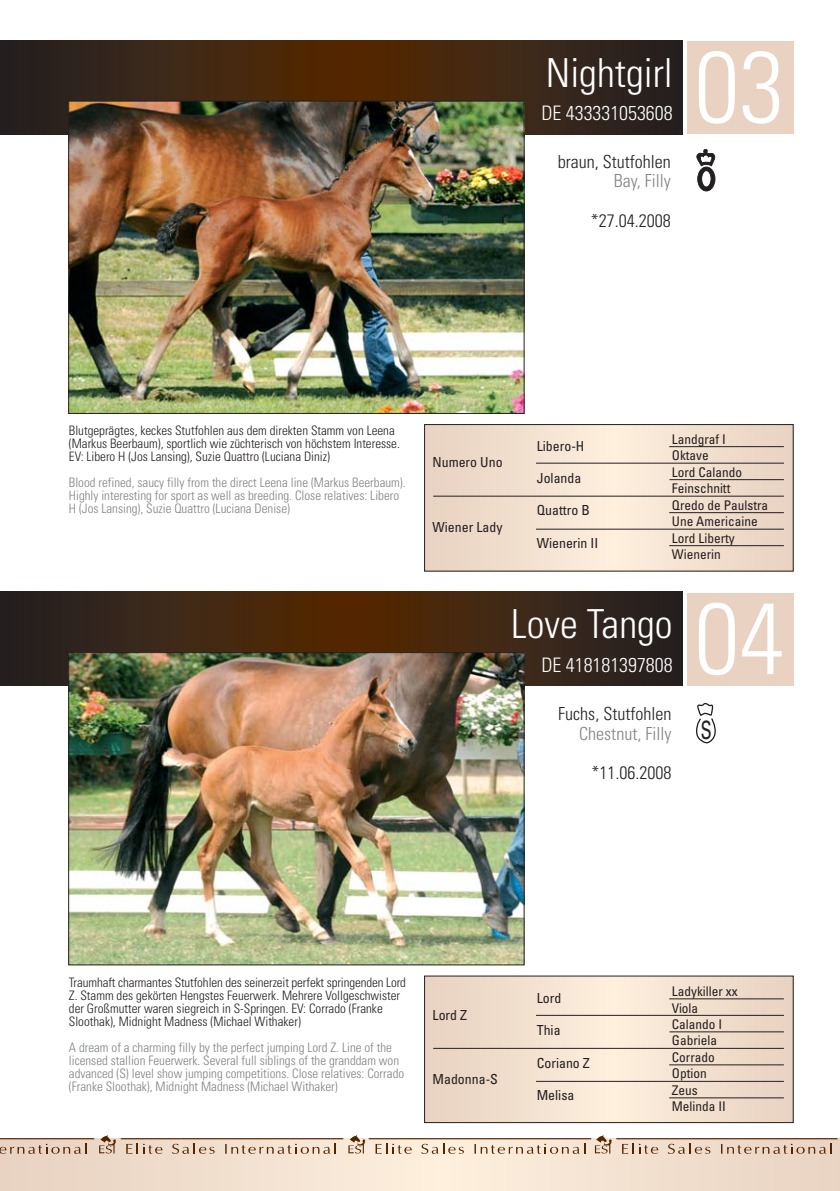
<style>
.page{position:relative;width:840px;height:1191px;background:#fff}
.page>*{position:absolute;margin:0;border:0;box-sizing:border-box;transform-origin:0 0}
.t1{font:300 condensed 101px "Univers";color:#fff}
.t2{font:300 condensed 40px "Univers";color:#fff}
.t3{font:25.2px "Univers";color:#231f20;scale:.65 1}
.t4{font:300 condensed 20px "Univers";color:#fff}
.t5{font:300 condensed 18px/19.8px "Univers";color:#231f20;text-align:right}
.t6{font:condensed 13.8px "Univers";color:#231f20}
.t7{font:condensed 13.4px/16.4px "Univers";color:#231f20}
.t8{font:300 condensed 13px/13px "Univers";color:#808285}
.t9{font:300 condensed 13px/13px "Univers";color:#231f20}
.s1{color:#808285}
</style>
<div class="page">
<div style="left:0;top:1138px;width:441px;height:52px;background:linear-gradient(to right,#e7d1c0,#fdefdd)"></div>
<div style="left:440px;top:1138px;width:399px;height:52px;background:linear-gradient(to right,#fdefdd,#e9d3c2)"></div>
<svg style="left:0;top:1143px;width:86px;height:11px"></svg>
<svg style="left:99px;top:1135px;width:17px;height:18px"></svg>
<svg style="left:171px;top:1143px;width:44px;height:11px"></svg>
<svg style="left:126px;top:1143px;width:36px;height:11px"></svg>
<svg style="left:225px;top:1143px;width:110px;height:11px"></svg>
<svg style="left:348px;top:1135px;width:17px;height:18px"></svg>
<svg style="left:420px;top:1143px;width:44px;height:11px"></svg>
<svg style="left:375px;top:1143px;width:36px;height:11px"></svg>
<svg style="left:474px;top:1143px;width:110px;height:11px"></svg>
<svg style="left:594px;top:1135px;width:17px;height:18px"></svg>
<svg style="left:666px;top:1143px;width:44px;height:11px"></svg>
<svg style="left:621px;top:1143px;width:37px;height:11px"></svg>
<svg style="left:720px;top:1143px;width:111px;height:11px"></svg>
<hr style="left:0;top:1138px;width:94px;height:1px;background:#552500">
<hr style="left:121px;top:1138px;width:222px;height:1px;background:#552500">
<hr style="left:368px;top:1138px;width:223px;height:1px;background:#552500">
<hr style="left:616px;top:1138px;width:221px;height:1px;background:#552500">
<div style="left:0;top:40px;width:232px;height:94px;background:linear-gradient(to right,#231f21,#472b14)"></div>
<div style="left:232px;top:40px;width:117px;height:94px;background:#4d2704"></div>
<div style="left:348px;top:40px;width:252px;height:94px;background:linear-gradient(to right,#552700,#332822)"></div>
<div style="left:600px;top:40px;width:82px;height:94px;background:#29211e"></div>
<hr style="left:681px;top:40px;width:1px;height:94px;background:#231f20">
<div style="left:0;top:592px;width:328px;height:93px;background:linear-gradient(to right,#242225,#542a05)"></div>
<div style="left:328px;top:592px;width:21px;height:93px;background:#532500"></div>
<div style="left:348px;top:592px;width:334px;height:93px;background:linear-gradient(to right,#572a01,#252225)"></div>
<hr style="left:681px;top:592px;width:1px;height:93px;background:#231f20">
<img style="left:70px;top:103px;width:452px;height:309px">
<div style="left:68px;top:101px;width:456px;height:313px;border:1px solid #231f20"></div>
<img style="left:70px;top:654px;width:452px;height:309px">
<div style="left:68px;top:652px;width:456px;height:313px;border:1px solid #231f20"></div>
<div style="left:686px;top:42px;width:106px;height:92px;background:#e9d2c1"></div>
<hr style="left:792px;top:42px;width:1px;height:92px;background:#e9d2c1">
<div style="left:686px;top:593px;width:106px;height:92px;background:#e9d2c1"></div>
<hr style="left:792px;top:593px;width:1px;height:92px;background:#e9d2c1">
<div style="left:424px;top:424px;width:189px;height:147px;background:linear-gradient(to right,#e8d2c1,#fbeddb)"></div>
<svg style="left:612px;top:426px;width:179px;height:143px;background:#f0decd"></svg>
<div style="left:424px;top:424px;width:369px;height:147px;border:1px solid #231f20"></div>
<div style="left:424px;top:976px;width:189px;height:146px;background:linear-gradient(to right,#e8d1c0,#fceedc)"></div>
<svg style="left:612px;top:977px;width:179px;height:144px;background:#f1decd"></svg>
<div style="left:424px;top:975px;width:369px;height:148px;border:1px solid #231f20"></div>
<hr style="left:668px;top:446px;width:115px;height:1px;background:#231f20">
<hr style="left:535px;top:463px;width:248px;height:1px;background:#231f20">
<hr style="left:669px;top:479px;width:114px;height:1px;background:#231f20">
<hr style="left:433px;top:496px;width:350px;height:1px;background:#231f20">
<hr style="left:668px;top:512px;width:115px;height:1px;background:#231f20">
<hr style="left:535px;top:529px;width:248px;height:1px;background:#231f20">
<hr style="left:668px;top:545px;width:115px;height:1px;background:#231f20">
<hr style="left:668px;top:998px;width:115px;height:1px;background:#231f20">
<hr style="left:535px;top:1015px;width:248px;height:1px;background:#231f20">
<hr style="left:669px;top:1031px;width:114px;height:1px;background:#231f20">
<hr style="left:433px;top:1048px;width:350px;height:1px;background:#231f20">
<hr style="left:668px;top:1064px;width:115px;height:1px;background:#231f20">
<hr style="left:535px;top:1081px;width:248px;height:1px;background:#231f20">
<hr style="left:668px;top:1097px;width:115px;height:1px;background:#231f20">
<svg style="left:696px;top:149px;width:19px;height:42px"></svg>
<svg style="left:695px;top:685px;width:21px;height:58px"></svg>
<p class="t2" style="left:545px;top:58px;width:128px">Nightgirl</p>
<p class="t4" style="left:541px;top:106px;width:132px">DE 433331053608</p>
<p class="t5" style="left:557px;top:153px;width:114px">braun, Stutfohlen<br><span class="s1">Bay, Filly</span></p>
<p class="t5" style="left:590px;top:213px;width:81px">*27.04.2008</p>
<p class="t1" style="left:694px;top:50px;width:91px">03</p>
<p class="t9" style="left:69px;top:425px;width:332px">Blutgeprägtes, keckes Stutfohlen aus dem direkten Stamm von Leena (Markus Beerbaum), sportlich wie züchterisch von höchstem Interesse.<br>EV: Libero H (Jos Lansing), Suzie Quattro (Luciana Diniz)</p>
<p class="t8" style="left:69px;top:477px;width:338px">Blood refined, saucy filly from the direct Leena line (Markus Beerbaum).<br>Highly interesting for sport as well as breeding. Close relatives: Libero<br>H (Jos Lansing), Suzie Quattro (Luciana Denise)</p>
<p class="t6" style="left:432px;top:457px;width:71px">Numero Uno</p>
<p class="t6" style="left:432px;top:522px;width:71px">Wiener Lady</p>
<p class="t6" style="left:536px;top:441px;width:49px">Libero-H</p>
<p class="t6" style="left:536px;top:473px;width:46px">Jolanda</p>
<p class="t6" style="left:536px;top:505px;width:55px">Quattro B</p>
<p class="t6" style="left:536px;top:538px;width:63px">Wienerin II</p>
<p class="t7" style="left:671px;top:432px;width:98px">Landgraf I<br>Oktave<br>Lord Calando<br>Feinschnitt<br>Qredo de Paulstra<br>Une Americaine<br>Lord Liberty<br>Wienerin</p>
<p class="t2" style="left:511px;top:609px;width:163px">Love Tango</p>
<p class="t4" style="left:541px;top:657px;width:132px">DE 418181397808</p>
<p class="t5" style="left:558px;top:705px;width:114px">Fuchs, Stutfohlen<br><span class="s1">Chestnut, Filly</span></p>
<p class="t5" style="left:591px;top:765px;width:81px">*11.06.2008</p>
<p class="t1" style="left:694px;top:601px;width:91px">04</p>
<p class="t3" style="left:700px;top:721px;width:18px">S</p>
<p class="t9" style="left:69px;top:977px;width:338px">Traumhaft charmantes Stutfohlen des seinerzeit perfekt springenden Lord Z. Stamm des gekörten Hengstes Feuerwerk. Mehrere Vollgeschwister der Großmutter waren siegreich in S-Springen. EV: Corrado (Franke Sloothak), Midnight Madness (Michael Withaker)</p>
<p class="t8" style="left:69px;top:1042px;width:336px">A dream of a charming filly by the perfect jumping Lord Z. Line of the licensed stallion Feuerwerk. Several full siblings of the granddam won advanced (S) level show jumping competitions. Close relatives: Corrado (Franke Sloothak), Midnight Madness (Michael Withaker)</p>
<p class="t6" style="left:432px;top:1009px;width:36px">Lord Z</p>
<p class="t6" style="left:432px;top:1074px;width:67px">Madonna-S</p>
<p class="t6" style="left:536px;top:993px;width:26px">Lord</p>
<p class="t6" style="left:536px;top:1025px;width:25px">Thia</p>
<p class="t6" style="left:536px;top:1057px;width:55px">Coriano Z</p>
<p class="t6" style="left:536px;top:1090px;width:39px">Melisa</p>
<p class="t7" style="left:671px;top:984px;width:67px">Ladykiller xx<br>Viola<br>Calando I<br>Gabriela<br>Corrado<br>Option<br>Zeus<br>Melinda II</p>
</div>
